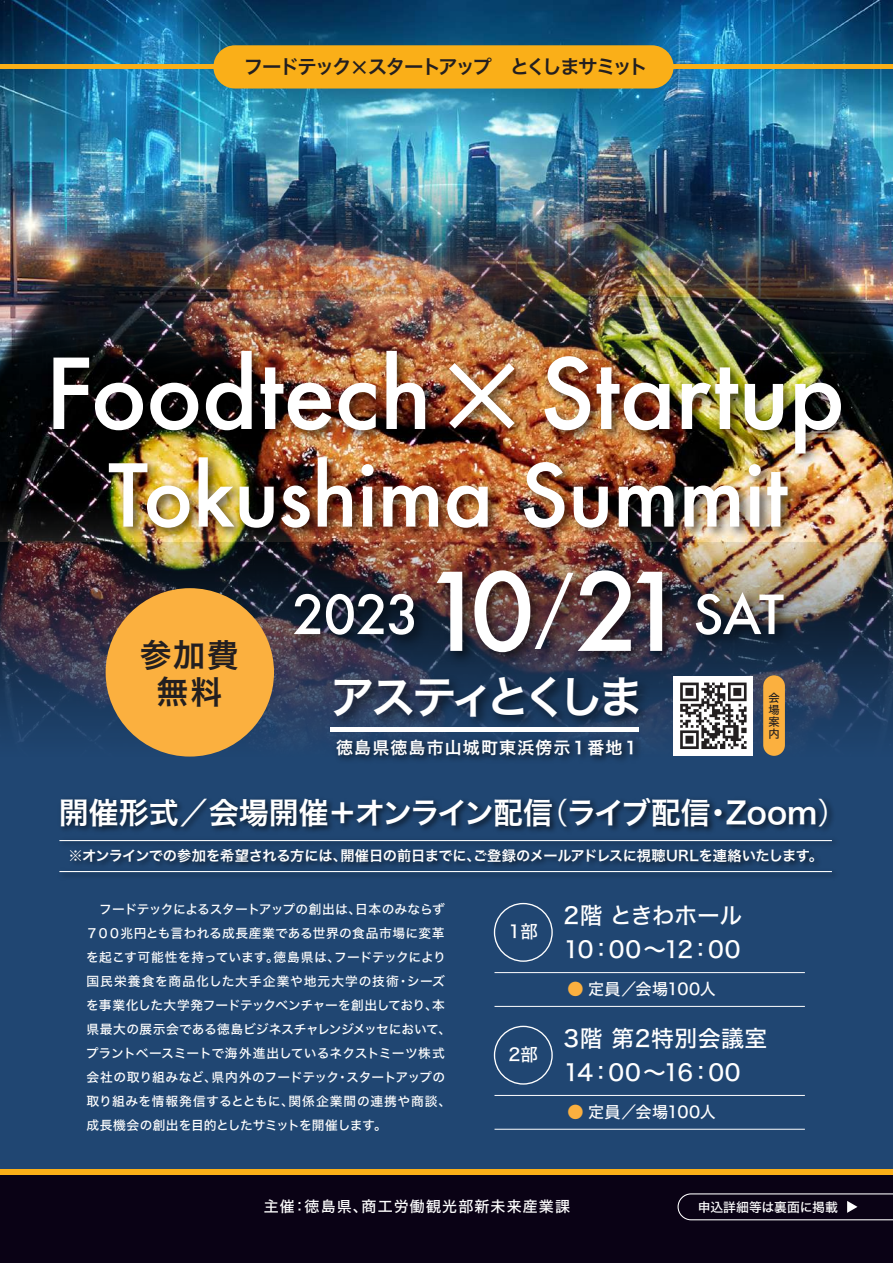
<style>
.page{position:relative;width:893px;height:1263px;background:#fff}
.page>*{position:absolute;margin:0;border:0;box-sizing:border-box;transform-origin:0 0}
.t1{font:500 94.65px "Futura";letter-spacing:-.01em;color:#fff}
.t2{font:500 84px "Futura";letter-spacing:-.01em;color:#fff}
.t3{font:500 52.35px "Futura";letter-spacing:-.02em;color:#fff}
.t4{font:45px "Hiragino Sans W6";letter-spacing:-.17em;color:#fff}
.t5{font:31.95px/37.3px "Hiragino Sans W6";color:#231f20;text-align:center}
.t6{font:30px "Hiragino Sans W6";color:#fff}
.t7{font:22.8px/34.2px "Hiragino Sans W5";letter-spacing:.025em;color:#fff}
.t8{font:22.8px/34.2px "Hiragino Sans W5";letter-spacing:-.025em;color:#fff}
.t9{font:19.5px "Hiragino Sans W6";letter-spacing:-.105em;color:#231f20}
.t10{font:17.4px "Hiragino Sans W5";color:#fff}
.t11{font:16.95px "Hiragino Sans W6";letter-spacing:.07em;color:#fff}
.t12{font:16.05px "Hiragino Sans W5";color:#fff}
.t13{font:15px "Hiragino Sans W5";letter-spacing:.075em;color:#fff}
.t14{font:14.25px "Hiragino Sans W6";letter-spacing:-.02em;color:#fff}
.t15{font:12.9px "Hiragino Sans W5";letter-spacing:-.005em;color:#fff}
.t16{font:12.75px/24px "Hiragino Sans W5";letter-spacing:.005em;color:#fff}
.t17{font:11.25px/11.9px "Hiragino Sans W5";color:#231f20;text-align:justify}
.s1{font-family:"Hiragino Sans W3";font-size:27.6px}
.s2{font-family:"Hiragino Sans W2";font-weight:400;font-size:142.05px}
.s3{font-size:105px}
.s4{font-stretch:condensed;font-size:73.5px}
.s5{font-family:"Hiragino Sans W3"}
.s6{font-family:"Koz Go Pr 6 N";color:#fbb03f}
</style>
<div class="page">
<div style="left:0;top:461px;width:893px;height:802px;background:#204672"></div>
<img style="left:0;top:0;width:893px;height:86px">
<img style="left:0;top:86px;width:893px;height:671px">
<img style="left:283px;top:568px;width:521px;height:133px">
<img style="left:36px;top:301px;width:827px;height:214px">
<img style="left:99px;top:444px;width:706px;height:124px">
<img style="left:61px;top:799px;width:772px;height:33px">
<div style="left:213px;top:45px;width:461px;height:44px;background:#faaf18;border-radius:22px"></div>
<div style="left:494px;top:1026px;width:59px;height:59px;border:1px solid #fff;border-radius:50%"></div>
<hr style="left:494px;top:1095px;width:311px;height:1px;background:#fff">
<hr style="left:494px;top:1129px;width:311px;height:1px;background:#fff">
<div style="left:494px;top:903px;width:59px;height:59px;border:1px solid #fff;border-radius:50%"></div>
<hr style="left:494px;top:972px;width:311px;height:1px;background:#fff">
<hr style="left:494px;top:1006px;width:311px;height:1px;background:#fff">
<div style="left:106px;top:588px;width:168px;height:168px;background:#fbb03f;border-radius:50%"></div>
<img style="left:59px;top:841px;width:774px;height:35px">
<hr style="left:59px;top:840px;width:773px;height:1px;background:#fff">
<hr style="left:59px;top:871px;width:773px;height:1px;background:#fff">
<img style="left:323px;top:666px;width:335px;height:86px">
<div style="left:330px;top:727px;width:309px;height:5px;background:#fff"></div>
<img style="left:329px;top:733px;width:322px;height:28px">
<div style="left:0;top:1173px;width:893px;height:90px;background:#0a0215"></div>
<div style="left:0;top:1169px;width:893px;height:6px;background:#faaf18"></div>
<div style="left:661px;top:64px;width:232px;height:5px;background:#faaf18"></div>
<div style="left:0;top:64px;width:230px;height:5px;background:#faaf18"></div>
<svg style="left:677px;top:1193px;width:216px;height:28px"></svg>
<div style="left:673px;top:676px;width:80px;height:80px;background:#fff"></div>
<svg style="left:680px;top:682px;width:67px;height:67px"></svg>
<div style="left:763px;top:675px;width:22px;height:81px;background:#fbb03f;border-radius:11px"></div>
<h3 class="t9" style="left:244px;top:49px;width:406px">フードテック<span class="s1">×</span>スタートアップ　とくしまサミット</h3>
<h1 class="t1" style="left:45px;top:329px;width:802px">Foodtech<span class="s2">×</span>Startup</h1>
<h2 class="t2" style="left:108px;top:438px;width:682px">Tokushima Summit</h2>
<h3 class="t5" style="left:140px;top:635px;width:101px">参加費無料</h3>
<h3 class="t3" style="left:292px;top:579px;width:493px">2023<span class="s3">10</span><span class="s4">/</span><span class="s3">21</span>SAT</h3>
<h3 class="t4" style="left:330px;top:657px;width:315px">アスティとくしま</h3>
<h3 class="t11" style="left:336px;top:733px;width:305px">徳島県徳島市山城町東浜傍示１番地１</h3>
<p class="t17" style="left:768px;top:691px;width:13px">会場案内</p>
<h3 class="t6" style="left:59px;top:785px;width:790px">開催形式<span class="s5">／</span>会場開催＋オンライン配信<span class="s5">（</span>ライブ配信・Zoom<span class="s5">）</span></h3>
<p class="t14" style="left:68px;top:843px;width:756px">※オンラインでの参加を希望される方には、開催日の前日までに、ご登録のメールアドレスに視聴URLを連絡いたします。</p>
<p class="t16" style="left:85px;top:896px;width:367px">　フードテックによるスタートアップの創出は、日本のみならず７００兆円とも言われる成長産業である世界の食品市場に変革を起こす可能性を持っています。徳島県は、フードテックにより国民栄養食を商品化した大手企業や地元大学の技術・シーズを事業化した大学発フードテックベンチャーを創出しており、本県最大の展示会である徳島ビジネスチャレンジメッセにおいて、プラントベースミートで海外進出しているネクストミーツ株式会社の取り組みなど、県内外のフードテック・スタートアップの取り組みを情報発信するとともに、関係企業間の連携や商談、成長機会の創出を目的としたサミットを開催します。</p>
<h3 class="t10" style="left:509px;top:916px;width:31px">1部</h3>
<h3 class="t10" style="left:509px;top:1039px;width:31px">2部</h3>
<h3 class="t8" style="left:564px;top:897px;width:180px">2階 ときわホール<br>10：00～12：00</h3>
<p class="t12" style="left:567px;top:975px;width:150px"><span class="s6">●</span> 定員<span class="s5">／</span>会場100人</p>
<h3 class="t7" style="left:564px;top:1019px;width:205px">3階 第2特別会議室<br>14：00～16：00</h3>
<p class="t12" style="left:567px;top:1098px;width:150px"><span class="s6">●</span> 定員<span class="s5">／</span>会場100人</p>
<p class="t13" style="left:264px;top:1193px;width:308px">主催：徳島県、商工労働観光部新未来産業課</p>
<p class="t15" style="left:698px;top:1195px;width:142px">申込詳細等は裏面に掲載</p>
</div>
